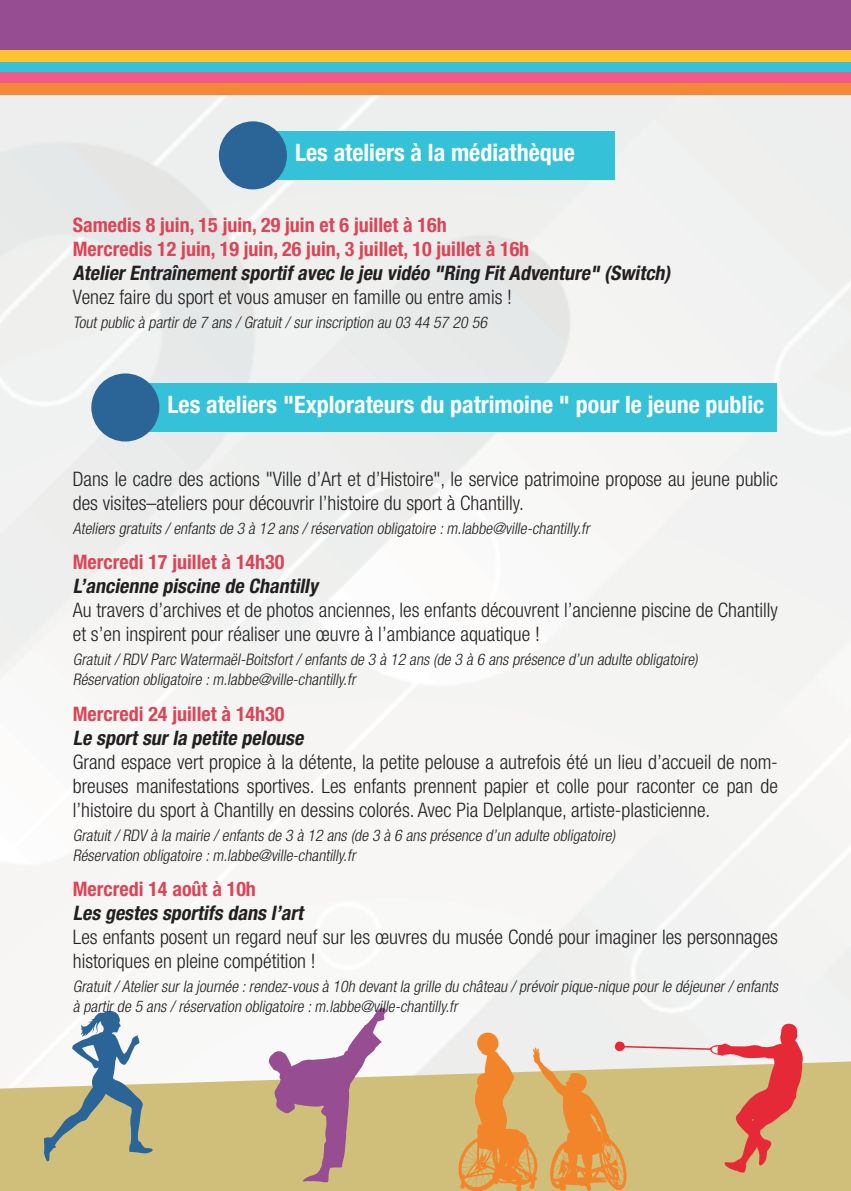
<style>
.page{position:relative;width:851px;height:1191px;background:#fff}
.page>*{position:absolute;margin:0;border:0;box-sizing:border-box;transform-origin:0 0}
.t1{font:700 condensed 24px "Helvetica Neue";color:#fff}
.t2{font:300 condensed 20px/24px "Helvetica Neue";color:#231f20}
.t3{font:700 condensed 20px "Helvetica Neue";color:#db4557}
.t4{font:italic 700 condensed 20px "Helvetica Neue";color:#231f20}
.t5{font:italic 300 condensed 16px/20px "Helvetica Neue";color:#231f20}
</style>
<div class="page">
<img style="left:0;top:95px;width:850px;height:966px">
<svg style="left:0;top:1061px;width:850px;height:130px;background:#d4c588"></svg>
<svg style="left:44px;top:1010px;width:109px;height:151px"></svg>
<svg style="left:268px;top:1006px;width:118px;height:177px"></svg>
<div style="left:0;top:0;width:850px;height:56px;background:#974d91"></div>
<div style="left:0;top:62px;width:850px;height:12px;background:#35c1d8"></div>
<div style="left:0;top:73px;width:850px;height:11px;background:#f05a88"></div>
<div style="left:0;top:84px;width:850px;height:11px;background:#f58836"></div>
<div style="left:0;top:51px;width:850px;height:11px;background:#fec430"></div>
<svg style="left:457px;top:1023px;width:347px;height:168px;background:#deb381"></svg>
<div style="left:145px;top:383px;width:631px;height:49px;background:#35c1d8"></div>
<div style="left:91px;top:373px;width:68px;height:68px;background:#2b6597;border-radius:50%"></div>
<div style="left:272px;top:131px;width:342px;height:49px;background:#35c1d8"></div>
<div style="left:219px;top:121px;width:68px;height:68px;background:#2b6597;border-radius:50%"></div>
<p class="t1" style="left:295px;top:138px;width:281px">Les ateliers à la médiathèque</p>
<p class="t3" style="left:73px;top:213px;width:375px">Samedis 8 juin, 15 juin, 29 juin et 6 juillet à 16h</p>
<p class="t3" style="left:73px;top:237px;width:458px">Mercredis 12 juin, 19 juin, 26 juin, 3 juillet, 10 juillet à 16h</p>
<p class="t4" style="left:73px;top:261px;width:599px">AtelierEntraînementsportifavec le jeu vidéo "Ring FitAdventure" (Switch)</p>
<p class="t2" style="left:73px;top:285px;width:440px">Venez faire du sport et vous amuser en famille ou entre amis !</p>
<p class="t5" style="left:73px;top:312px;width:419px">Toutpublic à partirde 7 ans /Gratuit/surinscription au 03 44 57 20 56</p>
<p class="t1" style="left:167px;top:390px;width:598px">Les ateliers "Explorateurs du patrimoine " pour le jeune public</p>
<p class="t2" style="left:73px;top:467px;width:706px">Dans le cadre des actions "Ville d’Art et d’Histoire", le service patrimoine propose au jeune public des visites–ateliers pour découvrir l’histoire du sport à Chantilly.</p>
<p class="t5" style="left:73px;top:518px;width:521px">Ateliers gratuits /enfants de 3 à 12 ans /réservation obligatoire :m.labbe@ville-chantilly.fr</p>
<p class="t3" style="left:73px;top:550px;width:213px">Mercredi 17 juillet à 14h30</p>
<p class="t4" style="left:73px;top:574px;width:251px">L’ancienne piscine de Chantilly</p>
<p class="t2" style="left:73px;top:598px;width:706px">Au travers d’archives et de photos anciennes, les enfants découvrent l’ancienne piscine de Chantilly et s’en inspirent pour réaliser une œuvre à l’ambiance aquatique !</p>
<p class="t5" style="left:73px;top:649px;width:626px">Gratuit/RDV Parc Watermaël-Boitsfort/enfants de 3 à 12 ans (de 3 à 6 ans présence d’un adulte obligatoire)</p>
<p class="t5" style="left:73px;top:669px;width:287px">Réservation obligatoire :m.labbe@ville-chantilly.fr</p>
<p class="t3" style="left:73px;top:701px;width:213px">Mercredi 24 juillet à 14h30</p>
<p class="t4" style="left:73px;top:725px;width:236px">Le sportsurla petite pelouse</p>
<p class="t2" style="left:73px;top:749px;width:706px;text-align:justify">Grand espace vert propice à la détente, la petite pelouse a autrefois été un lieu d’accueil de nom&shy;breuses manifestations sportives. Les enfants prennent papier et colle pour raconter ce pan de l’histoire du sport à Chantilly en dessins colorés. Avec Pia Delplanque, artiste-plasticienne.</p>
<p class="t5" style="left:73px;top:825px;width:544px">Gratuit/RDV à la mairie /enfants de 3 à 12 ans (de 3 à 6 ans présence d’un adulte obligatoire)</p>
<p class="t5" style="left:73px;top:845px;width:287px">Réservation obligatoire :m.labbe@ville-chantilly.fr</p>
<p class="t3" style="left:73px;top:877px;width:185px">Mercredi 14 août à 10h</p>
<p class="t4" style="left:73px;top:901px;width:236px">Les gestes sportifs dans l’art</p>
<p class="t2" style="left:73px;top:925px;width:706px">Les enfants posent un regard neuf sur les œuvres du musée Condé pour imaginer les personnages historiques en pleine compétition !</p>
<p class="t5" style="left:73px;top:976px;width:709px">Gratuit/Ateliersurla journée :rendez-vous à 10h devantla grille du château /prévoirpique-nique pourle déjeuner/enfants à partirde 5 ans /réservation obligatoire :m.labbe@ville-chantilly.fr</p>
</div>
